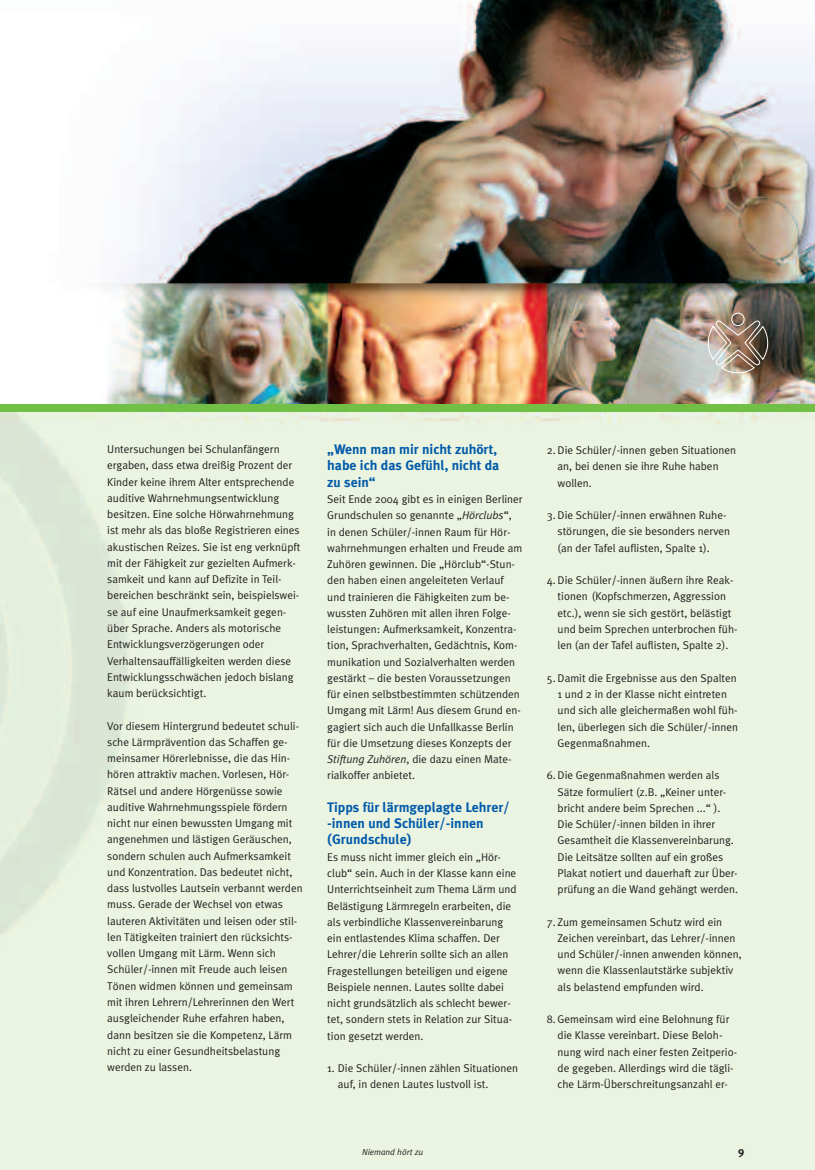
<style>
.page{position:relative;width:815px;height:1170px;background:#fff}
.page>*{position:absolute;margin:0;border:0;box-sizing:border-box;transform-origin:0 0}
.t1{font:700 13.75px/16.2px "Meta Plus";color:#015aaa}
.t2{font:11.25px/16.2px "Meta Plus Normal";color:#231f20}
.t3{font:700 11.25px "Meta Plus";color:#231f20}
.t4{font:italic 8.75px "Meta Plus Normal";color:#231f20}
.s1{font-style:italic}
</style>
<div class="page">
<img style="left:0;top:0;width:815px;height:1169px">
<div style="left:0;top:404px;width:815px;height:7px;background:#71bf44"></div>
<div style="left:731px;top:313px;width:13px;height:13px;border:1px solid #fff;border-radius:50%"></div>
<img style="left:708px;top:320px;width:60px;height:53px">
<p class="t2" style="left:107px;top:441px;width:195px">Untersuchungen bei Schulanfängern ergaben, dass etwa dreißig Prozent der Kinder keine ihrem Alter entsprechende auditive Wahrnehmungsentwicklung besitzen. Eine solche Hörwahrnehmung ist mehr als das bloße Registrieren eines akustischen Reizes. Sie ist eng verknüpft mit der Fähigkeit zur gezielten Aufmerk&shy;samkeit und kann auf Defizite in Teil&shy;bereichen beschränkt sein, beispielswei&shy;se auf eine Unaufmerksamkeit gegen&shy;über Sprache. Anders als motorische Entwicklungsverzögerungen oder Verhaltensauffälligkeiten werden diese Entwicklungsschwächen jedoch bislang kaum berücksichtigt.</p>
<p class="t2" style="left:107px;top:717px;width:197px">Vor diesem Hintergrund bedeutet schuli&shy;sche Lärmprävention das Schaffen ge&shy;meinsamer Hörerlebnisse, die das Hin&shy;hören attraktiv machen. Vorlesen, Hör-Rätsel und andere Hörgenüsse sowie auditive Wahrnehmungsspiele fördern nicht nur einen bewussten Umgang mit angenehmen und lästigen Geräuschen, sondern schulen auch Aufmerksamkeit und Konzentration. Das bedeutet nicht, dass lustvolles Lautsein verbannt werden muss. Gerade der Wechsel von etwas lauteren Aktivitäten und leisen oder stil&shy;len Tätigkeiten trainiert den rücksichts&shy;vollen Umgang mit Lärm. Wenn sich Schüler/-innen mit Freude auch leisen Tönen widmen können und gemeinsam mit ihren Lehrern/Lehrerinnen den Wert ausgleichender Ruhe erfahren haben, dann besitzen sie die Kompetenz, Lärm nicht zu einer Gesundheitsbelastung werden zu lassen.</p>
<p class="t1" style="left:327px;top:441px;width:174px">„Wenn man mir nicht zuhört, habe ich das Gefühl, nicht da zu sein“</p>
<p class="t2" style="left:327px;top:491px;width:197px">Seit Ende 2004 gibt es in einigen Berliner Grundschulen so genannte „<span class="s1">Hörclubs</span>“, in denen Schüler/-innen Raum für Hör&shy;wahrnehmungen erhalten und Freude am Zuhören gewinnen. Die „Hörclub“-Stun&shy;den haben einen angeleiteten Verlauf und trainieren die Fähigkeiten zum be&shy;wussten Zuhören mit allen ihren Folge&shy;leistungen: Aufmerksamkeit, Konzentra&shy;tion, Sprachverhalten, Gedächtnis, Kom&shy;munikation und Sozialverhalten werden gestärkt – die besten Voraussetzungen für einen selbstbestimmten schützenden Umgang mit Lärm! Aus diesem Grund en&shy;gagiert sich auch die Unfallkasse Berlin für die Umsetzung dieses Konzepts der <span class="s1">Stiftung Zuhören</span>, die dazu einen Mate&shy;rialkoffer anbietet.</p>
<p class="t1" style="left:327px;top:799px;width:184px">Tipps für lärmgeplagte Lehrer/ -innen und Schüler/-innen (Grundschule)</p>
<p class="t2" style="left:327px;top:848px;width:191px">Es muss nicht immer gleich ein „Hör&shy;club“ sein. Auch in der Klasse kann eine Unterrichtseinheit zum Thema Lärm und Belästigung Lärmregeln erarbeiten, die als verbindliche Klassenvereinbarung ein entlastendes Klima schaffen. Der Lehrer/die Lehrerin sollte sich an allen Fragestellungen beteiligen und eigene Beispiele nennen. Lautes sollte dabei nicht grundsätzlich als schlecht bewer&shy;tet, sondern stets in Relation zur Situa&shy;tion gesetzt werden.</p>
<p class="t2" style="left:338px;top:1059px;width:182px;text-indent:-11px">1. Die Schüler/-innen zählen Situationen auf, in denen Lautes lustvoll ist.</p>
<p class="t2" style="left:558px;top:442px;width:180px;text-indent:-11px">2. Die Schüler/-innen geben Situationen an, bei denen sie ihre Ruhe haben wollen.</p>
<p class="t2" style="left:558px;top:507px;width:174px;text-indent:-11px">3. Die Schüler/-innen erwähnen Ruhe&shy;störungen, die sie besonders nerven (an der Tafel auflisten, Spalte 1).</p>
<p class="t2" style="left:558px;top:572px;width:181px;text-indent:-11px">4.Die Schüler/-innen äußern ihre Reak&shy;tionen (Kopfschmerzen, Aggression etc.), wenn sie sich gestört, belästigt und beim Sprechen unterbrochen füh&shy;len (an der Tafel auflisten, Spalte 2).</p>
<p class="t2" style="left:558px;top:669px;width:182px;text-indent:-11px">5. Damit die Ergebnisse aus den Spalten 1 und 2 in der Klasse nicht eintreten und sich alle gleichermaßen wohl füh&shy;len, überlegen sich die Schüler/-innen Gegenmaßnahmen.</p>
<p class="t2" style="left:558px;top:767px;width:182px;text-indent:-11px">6. Die Gegenmaßnahmen werden als Sätze formuliert (z.B. „Keiner unter&shy;bricht andere beim Sprechen ...“ ).<br>Die Schüler/-innen bilden in ihrer Gesamtheit die Klassenvereinbarung.<br>Die Leitsätze sollten auf ein großes Plakat notiert und dauerhaft zur Über&shy;prüfung an die Wand gehängt werden.</p>
<p class="t2" style="left:558px;top:913px;width:186px;text-indent:-11px">7. Zum gemeinsamen Schutz wird ein Zeichen vereinbart, das Lehrer/-innen und Schüler/-innen anwenden können, wenn die Klassenlautstärke subjektiv als belastend empfunden wird.</p>
<p class="t2" style="left:558px;top:1011px;width:181px;text-indent:-11px">8. Gemeinsam wird eine Belohnung für die Klasse vereinbart. Diese Beloh&shy;nung wird nach einer festen Zeitperio&shy;de gegeben. Allerdings wird die tägli&shy;che Lärm-Überschreitungsanzahl er-</p>
<p class="t4" style="left:362px;top:1146px;width:63px">Niemand hört zu</p>
<p class="t3" style="left:738px;top:1144px;width:8px">9</p>
</div>
